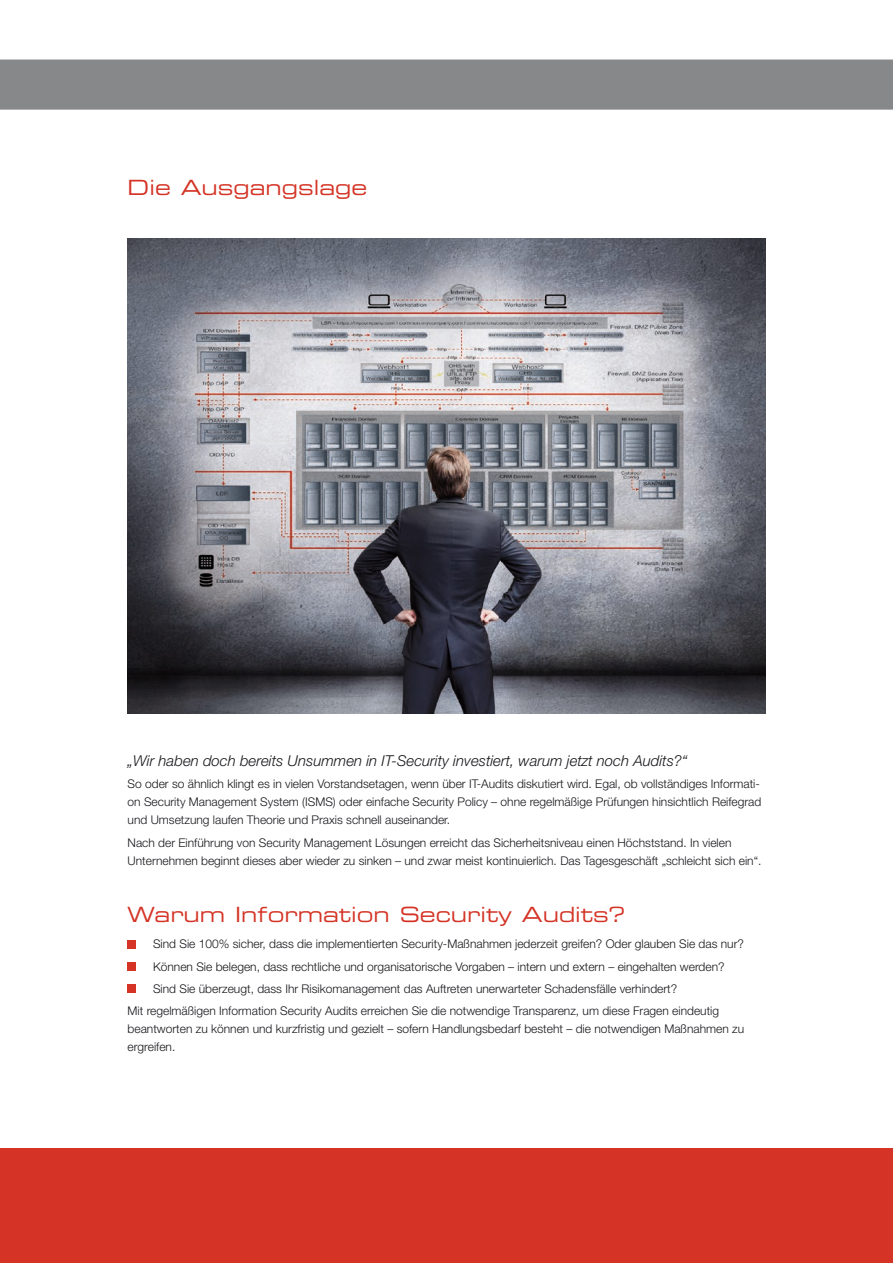
<style>
.page{position:relative;width:893px;height:1263px;background:#fff}
.page>*{position:absolute;margin:0;border:0;box-sizing:border-box;transform-origin:0 0}
.t1{font:21px "Eurostile Extended Two";color:#d43325}
.t2{font:italic 300 15px "Helvetica Neue";color:#1a171c}
.t3{font:300 12px/18px "Helvetica Neue";color:#1a171c}
</style>
<div class="page">
<div style="left:0;top:60px;width:893px;height:50px;background:#87888a"></div>
<div style="left:0;top:1148px;width:893px;height:115px;background:#d43325"></div>
<div style="left:128px;top:940px;width:8px;height:8px;background:#d43325"></div>
<div style="left:128px;top:962px;width:8px;height:8px;background:#d43325"></div>
<div style="left:128px;top:984px;width:8px;height:9px;background:#d43325"></div>
<img style="left:128px;top:238px;width:637px;height:475px">
<h1 class="t1" style="left:128px;top:173px;width:241px">Die Ausgangslage</h1>
<p class="t2" style="left:128px;top:752px;width:561px">„Wir haben doch bereits Unsummen in IT-Security investiert, warum jetzt noch Audits?“</p>
<p class="t3" style="left:128px;top:775px;width:635px;text-align:justify">So oder so ähnlich klingt es in vielen Vorstandsetagen, wenn über IT-Audits diskutiert wird. Egal, ob vollständiges Informati&shy;on Security Management System (ISMS) oder einfache Security Policy – ohne regelmäßige Prüfungen hinsichtlich Reifegrad und Umsetzung laufen Theorie und Praxis schnell auseinander.</p>
<p class="t3" style="left:128px;top:833px;width:635px">Nach der Einführung von Security Management Lösungen erreicht das Sicherheitsniveau einen Höchststand. In vielen<br>Unternehmen beginnt dieses aber wieder zu sinken – und zwar meist kontinuierlich. Das Tagesgeschäft „schleicht sich ein“.</p>
<h1 class="t1" style="left:128px;top:900px;width:499px">Warum Information Security Audits?</h1>
<p class="t3" style="left:153px;top:935px;width:592px">Sind Sie 100% sicher, dass die implementierten Security-Maßnahmen jederzeit greifen? Oder glauben Sie das nur?</p>
<p class="t3" style="left:153px;top:957px;width:573px">Können Sie belegen, dass rechtliche und organisatorische Vorgaben – intern und extern – eingehalten werden?</p>
<p class="t3" style="left:153px;top:979px;width:526px">Sind Sie überzeugt, dass Ihr Risikomanagement das Auftreten unerwarteter Schadensfälle verhindert?</p>
<p class="t3" style="left:128px;top:1001px;width:593px">Mit regelmäßigen Information Security Audits erreichen Sie die notwendige Transparenz, um diese Fragen eindeutig</p>
<p class="t3" style="left:128px;top:1019px;width:618px">beantworten zu können und kurzfristig und gezielt – sofern Handlungsbedarf besteht – die notwendigen Maßnahmen zu ergreifen.</p>
</div>
